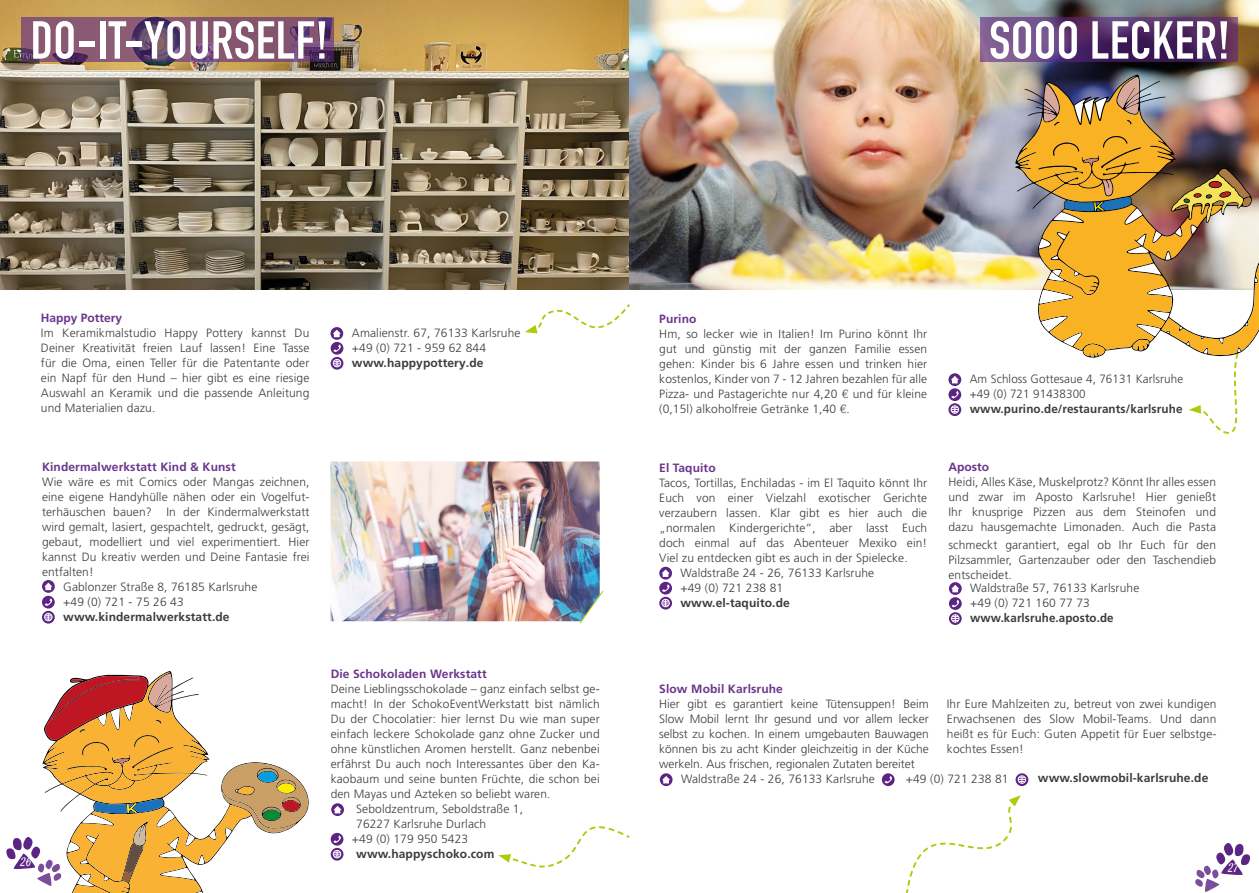
<style>
.page{position:relative;width:1259px;height:893px;background:#fff}
.page>*{position:absolute;margin:0;border:0;box-sizing:border-box;transform-origin:0 0}
.t1{font:700 52.5px "DIN Condensed";letter-spacing:.01em;color:#fff}
.t2{font:300 12px/15px "Frutiger LT Pro";letter-spacing:.01em;color:#3c3c3b;text-align:justify}
.t3{font:700 12px "Frutiger LT Pro";letter-spacing:.01em;color:#3c3c3b}
.t4{font:700 12px "Frutiger LT Pro";letter-spacing:.01em;color:#6a368c}
.t5{font:700 12px "Frutiger LT Pro";letter-spacing:.01em;color:#3c3c3b;scale:.96 1}
.t6{font:12px "Satisfy";color:#fff}
.s1{font-family:"Helvetica"}
</style>
<div class="page">
<svg style="left:1195px;top:843px;width:55px;height:49px"></svg>
<svg style="left:331px;top:803px;width:13px;height:13px"></svg>
<svg style="left:333px;top:806px;width:9px;height:7px"></svg>
<svg style="left:498px;top:826px;width:132px;height:42px"></svg>
<svg style="left:42px;top:596px;width:13px;height:12px"></svg>
<svg style="left:45px;top:598px;width:7px;height:8px"></svg>
<svg style="left:42px;top:611px;width:13px;height:13px"></svg>
<svg style="left:44px;top:613px;width:8px;height:8px"></svg>
<svg style="left:42px;top:580px;width:13px;height:13px"></svg>
<svg style="left:44px;top:583px;width:8px;height:7px"></svg>
<div style="left:331px;top:342px;width:12px;height:13px;background:#5c2483;border-radius:50%"></div>
<svg style="left:333px;top:344px;width:8px;height:8px"></svg>
<svg style="left:331px;top:357px;width:12px;height:13px"></svg>
<svg style="left:333px;top:359px;width:8px;height:8px"></svg>
<img style="left:0;top:0;width:1259px;height:289px">
<svg style="left:330px;top:327px;width:13px;height:13px"></svg>
<svg style="left:333px;top:330px;width:8px;height:7px"></svg>
<div style="left:331px;top:833px;width:12px;height:13px;background:#5c2483;border-radius:50%"></div>
<svg style="left:333px;top:835px;width:8px;height:8px"></svg>
<svg style="left:331px;top:848px;width:12px;height:13px"></svg>
<svg style="left:333px;top:850px;width:8px;height:8px"></svg>
<svg style="left:6px;top:672px;width:302px;height:221px"></svg>
<svg style="left:525px;top:304px;width:105px;height:30px"></svg>
<img style="left:330px;top:461px;width:270px;height:160px">
<svg style="left:579px;top:590px;width:25px;height:34px"></svg>
<svg style="left:21px;top:18px;width:313px;height:44px;background:#7a4f70"></svg>
<svg style="left:948px;top:373px;width:13px;height:13px"></svg>
<svg style="left:950px;top:376px;width:9px;height:7px"></svg>
<svg style="left:948px;top:388px;width:13px;height:13px"></svg>
<svg style="left:951px;top:391px;width:7px;height:8px"></svg>
<svg style="left:948px;top:403px;width:13px;height:13px"></svg>
<svg style="left:951px;top:406px;width:7px;height:7px"></svg>
<svg style="left:659px;top:567px;width:13px;height:12px"></svg>
<svg style="left:661px;top:569px;width:9px;height:8px"></svg>
<svg style="left:659px;top:582px;width:13px;height:12px"></svg>
<svg style="left:662px;top:584px;width:7px;height:8px"></svg>
<svg style="left:659px;top:597px;width:13px;height:12px"></svg>
<svg style="left:661px;top:599px;width:8px;height:8px"></svg>
<svg style="left:949px;top:582px;width:12px;height:13px"></svg>
<svg style="left:951px;top:585px;width:8px;height:7px"></svg>
<div style="left:949px;top:597px;width:12px;height:13px;background:#5c2483;border-radius:50%"></div>
<svg style="left:951px;top:600px;width:8px;height:8px"></svg>
<svg style="left:949px;top:612px;width:12px;height:13px"></svg>
<svg style="left:951px;top:615px;width:8px;height:7px"></svg>
<img style="left:1017px;top:76px;width:242px;height:358px">
<svg style="left:906px;top:795px;width:114px;height:98px"></svg>
<svg style="left:660px;top:773px;width:12px;height:13px"></svg>
<svg style="left:662px;top:776px;width:8px;height:7px"></svg>
<svg style="left:882px;top:773px;width:12px;height:13px"></svg>
<svg style="left:884px;top:776px;width:8px;height:8px"></svg>
<svg style="left:1015px;top:773px;width:13px;height:13px"></svg>
<svg style="left:1018px;top:776px;width:8px;height:7px"></svg>
<svg style="left:980px;top:18px;width:257px;height:44px;background:#5a366e"></svg>
<h1 class="t1" style="left:31px;top:5px;width:299px">DO-IT-YOURSELF!</h1>
<h1 class="t1" style="left:989px;top:5px;width:242px">SOOO LECKER!</h1>
<p class="t4" style="left:41px;top:311px;width:83px">Happy Pottery</p>
<p class="t2" style="left:41px;top:326px;width:270px">Im Keramikmalstudio Happy Pottery kannst Du Deiner Kreativität freien Lauf lassen! Eine Tasse für die Oma, einen Teller für die Patentante oder ein Napf für den Hund – hier gibt es eine riesige Auswahl an Keramik und die passende Anleitung und Materialien dazu.</p>
<p class="t2" style="left:352px;top:325px;width:170px">Amalienstr. 67, 76133 Karlsruhe +49 (0) 721 - 959 62 844</p>
<p class="t3" style="left:352px;top:355px;width:133px">www.happypottery.de</p>
<p class="t4" style="left:42px;top:459px;width:195px">Kindermalwerkstatt Kind &amp; Kunst</p>
<p class="t2" style="left:42px;top:474px;width:269px">Wie wäre es mit Comics oder Mangas zeichnen,</p>
<p class="t2" style="left:42px;top:489px;width:269px">eine eigene Handyhülle nähen oder ein Vogelfut-</p>
<p class="t2" style="left:42px;top:504px;width:269px">terhäuschen bauen? In der Kindermalwerkstatt</p>
<p class="t2" style="left:42px;top:519px;width:269px">wird gemalt, lasiert, gespachtelt, gedruckt, gesägt,</p>
<p class="t2" style="left:42px;top:534px;width:269px">gebaut, modelliert und viel experimentiert. Hier</p>
<p class="t2" style="left:42px;top:549px;width:269px">kannst Du kreativ werden und Deine Fantasie frei</p>
<p class="t2" style="left:42px;top:564px;width:53px">entfalten!</p>
<p class="t2" style="left:63px;top:579px;width:196px">Gablonzer Straße 8, 76185 Karlsruhe</p>
<p class="t2" style="left:63px;top:594px;width:122px">+49 (0) 721 - 75 26 43</p>
<p class="t3" style="left:63px;top:609px;width:168px">www.kindermalwerkstatt.de</p>
<p class="t6" style="left:21px;top:854px;width:13px">26</p>
<p class="t4" style="left:331px;top:666px;width:158px">Die Schokoladen Werkstatt</p>
<p class="t2" style="left:331px;top:681px;width:270px">Deine Lieblingsschokolade – ganz einfach selbst ge-</p>
<p class="t2" style="left:331px;top:696px;width:270px">macht! In der SchokoEventWerkstatt bist nämlich</p>
<p class="t2" style="left:331px;top:711px;width:270px">Du der Chocolatier: hier lernst Du wie man super</p>
<p class="t2" style="left:331px;top:726px;width:270px">einfach leckere Schokolade ganz ohne Zucker und</p>
<p class="t2" style="left:331px;top:741px;width:270px">ohne künstlichen Aromen herstellt. Ganz nebenbei</p>
<p class="t2" style="left:331px;top:756px;width:270px">erfährst Du auch noch Interessantes über den Ka-</p>
<p class="t2" style="left:331px;top:771px;width:270px">kaobaum und seine bunten Früchte, die schon bei</p>
<p class="t2" style="left:331px;top:786px;width:221px">den Mayas und Azteken so beliebt waren.</p>
<p class="t2" style="left:356px;top:801px;width:168px">Seboldzentrum, Seboldstraße 1,</p>
<p class="t2" style="left:356px;top:816px;width:132px">76227 Karlsruhe Durlach</p>
<p class="t2" style="left:352px;top:831px;width:118px">+49 (0) 179 950 5423</p>
<p class="t3" style="left:356px;top:846px;width:140px">www.happyschoko.com</p>
<p class="t4" style="left:659px;top:312px;width:39px">Purino</p>
<p class="t2" style="left:659px;top:327px;width:269px">Hm, so lecker wie in Italien! Im Purino könnt Ihr gut und günstig mit der ganzen Familie essen gehen: Kinder bis 6 Jahre essen und trinken hier kostenlos, Kinder von 7 - 12 Jahren bezahlen für alle Pizza- und Pastagerichte nur 4,20 <span class="s1">€</span> und für kleine (0,15l) alkoholfreie Getränke 1,40 <span class="s1">€</span>.</p>
<p class="t4" style="left:659px;top:460px;width:58px">El Taquito</p>
<p class="t2" style="left:659px;top:475px;width:269px">Tacos, Tortillas, Enchiladas - im El Taquito könnt Ihr Euch von einer Vielzahl exotischer Gerichte verzaubern lassen. Klar gibt es hier auch die „normalen Kindergerichte“, aber lasst Euch doch einmal auf das Abenteuer Mexiko ein!<br>Viel zu entdecken gibt es auch in der Spielecke.</p>
<p class="t2" style="left:680px;top:565px;width:195px">Waldstraße 24 - 26, 76133 Karlsruhe +49 (0) 721 238 81</p>
<p class="t3" style="left:680px;top:595px;width:111px">www.el-taquito.de</p>
<p class="t2" style="left:969px;top:371px;width:215px">Am Schloss Gottesaue 4, 76131 Karlsruhe +49 (0) 721 91438300</p>
<p class="t3" style="left:969px;top:402px;width:214px">www.purino.de/restaurants/karlsruhe</p>
<p class="t4" style="left:948px;top:460px;width:42px">Aposto</p>
<p class="t2" style="left:948px;top:475px;width:269px">Heidi, Alles Käse, Muskelprotz? Könnt Ihr alles essen und zwar im Aposto Karlsruhe! Hier genießt Ihr knusprige Pizzen aus dem Steinofen und dazu hausgemachte Limonaden. Auch die Pasta</p>
<p class="t2" style="left:948px;top:538px;width:269px">schmeckt garantiert, egal ob Ihr Euch für den Pilzsammler, Gartenzauber oder den Taschendieb entscheidet.</p>
<p class="t2" style="left:970px;top:580px;width:171px">Waldstraße 57, 76133 Karlsruhe +49 (0) 721 160 77 73</p>
<p class="t5" style="left:970px;top:611px;width:151px">www.karlsruhe.aposto.de</p>
<p class="t4" style="left:659px;top:682px;width:125px">Slow Mobil Karlsruhe</p>
<p class="t2" style="left:659px;top:696px;width:271px">Hier gibt es garantiert keine Tütensuppen! Beim Slow Mobil lernt Ihr gesund und vor allem lecker selbst zu kochen. In einem umgebauten Bauwagen können bis zu acht Kinder gleichzeitig in der Küche werkeln. Aus frischen, regionalen Zutaten bereitet</p>
<p class="t2" style="left:947px;top:696px;width:271px">Ihr Eure Mahlzeiten zu, betreut von zwei kundigen Erwachsenen des Slow Mobil-Teams. Und dann heißt es für Euch: Guten Appetit für Euer selbstge&shy;kochtes Essen!</p>
<p class="t2" style="left:681px;top:771px;width:195px">Waldstraße 24 - 26, 76133 Karlsruhe</p>
<p class="t2" style="left:906px;top:771px;width:104px">+49 (0) 721 238 81</p>
<p class="t3" style="left:1038px;top:770px;width:172px">www.slowmobil-karlsruhe.de</p>
<p class="t6" style="left:1228px;top:860px;width:12px">27</p>
</div>
